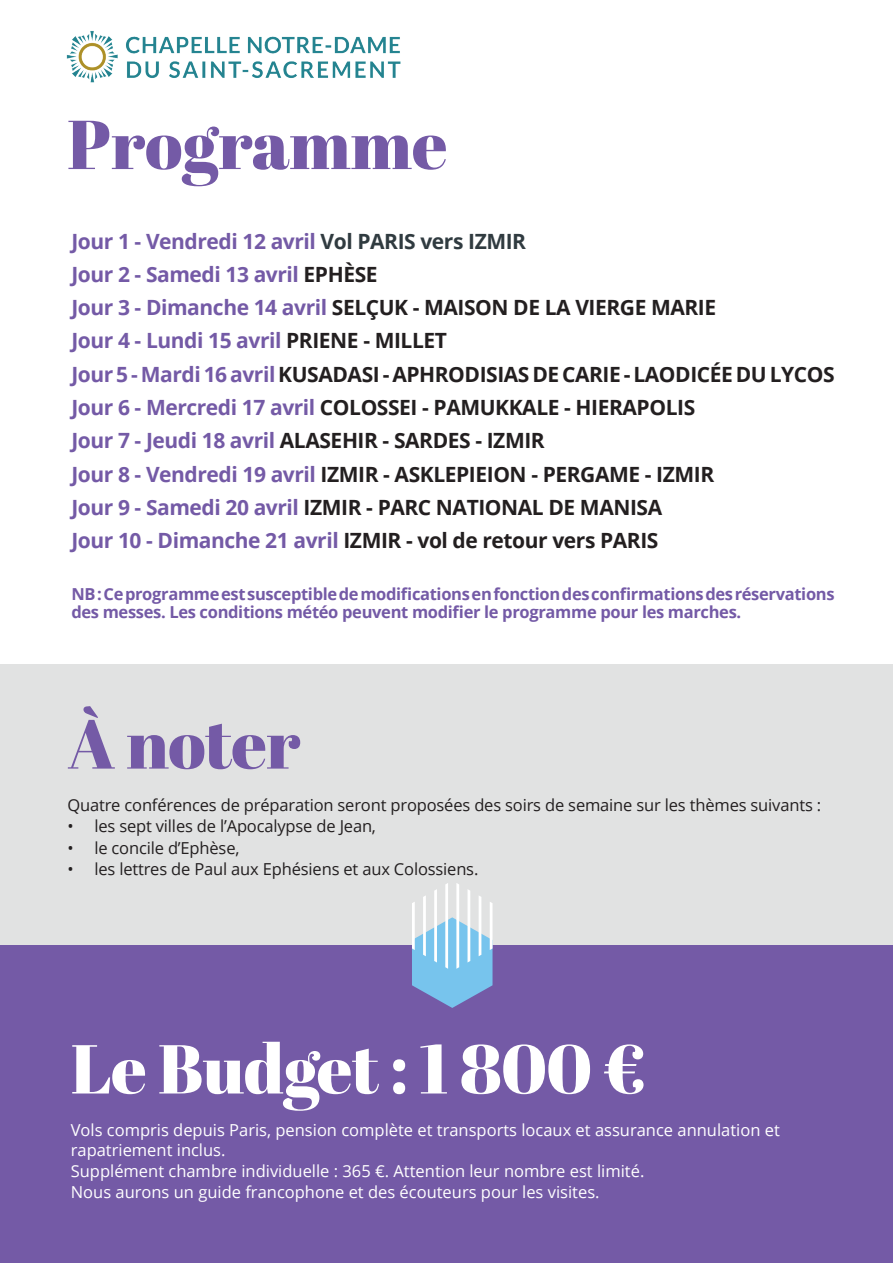
<style>
.page{position:relative;width:893px;height:1263px;background:#fff}
.page>*{position:absolute;margin:0;border:0;box-sizing:border-box;transform-origin:0 0}
.t1{font:69px "Abril Fatface";letter-spacing:-.005em;color:#745aa6}
.t2{font:69px "Abril Fatface";letter-spacing:-.01em;color:#fff}
.t3{font:700 21px/33.3px "Open Sans";letter-spacing:-.02em;color:#231f20}
.t4{font:16.5px/20.7px "Open Sans";color:#fff}
.t5{font:16.5px "Open Sans";letter-spacing:-.01em;color:#231f20}
.t6{font:700 16.5px/18px "Open Sans";letter-spacing:-.02em;color:#745aa6}
.s1{color:#745aa6}
.s2{color:#303b40}
</style>
<div class="page">
<div style="left:0;top:664px;width:893px;height:355px;background:#e1e2e2"></div>
<div style="left:0;top:945px;width:893px;height:318px;background:#745aa6"></div>
<img style="left:66px;top:31px;width:335px;height:52px">
<svg style="left:412px;top:883px;width:80px;height:125px"></svg>
<h1 class="t1" style="left:67px;top:96px;width:382px">Programme</h1>
<p class="t3" style="left:71px;top:224px;width:765px"><span class="s1">Jour 1 - Vendredi 12 avril</span> <span class="s2">Vol PARIS vers IZMIR<br></span><span class="s1">Jour 2 - Samedi 13 avril</span> EPHÈSE<br><span class="s1">Jour 3 - Dimanche 14 avril</span> SELÇUK - MAISON DE LA VIERGE MARIE<br><span class="s1">Jour 4 - Lundi 15 avril</span> PRIENE - MILLET<br><span class="s1">Jour 5 - Mardi 16 avril</span> KUSADASI - APHRODISIAS DE CARIE - LAODICÉE DU LYCOS <span class="s1">Jour 6 - Mercredi 17 avril</span> COLOSSEI - PAMUKKALE - HIERAPOLIS<br><span class="s1">Jour 7 - Jeudi 18 avril</span> ALASEHIR - SARDES - IZMIR<br><span class="s1">Jour 8 - Vendredi 19 avril</span> IZMIR - ASKLEPIEION - PERGAME - IZMIR<br><span class="s1">Jour 9 - Samedi 20 avril</span> IZMIR - PARC NATIONAL DE MANISA<br><span class="s1">Jour 10 - Dimanche 21 avril</span> IZMIR - vol de retour vers PARIS</p>
<p class="t6" style="left:71px;top:584px;width:765px">NB : Ce programme est susceptible de modifications en fonction des confirmations des réservations des messes. Les conditions météo peuvent modifier le programme pour les marches.</p>
<h1 class="t1" style="left:67px;top:696px;width:235px">À noter</h1>
<p class="t5" style="left:67px;top:794px;width:755px">Quatre conférences de préparation seront proposées des soirs de semaine sur les thèmes suivants :</p>
<p class="t5" style="left:67px;top:815px;width:310px">• les sept villes de l’Apocalypse de Jean,</p>
<p class="t5" style="left:67px;top:836px;width:174px">• le concile d’Ephèse,</p>
<p class="t5" style="left:67px;top:857px;width:412px">• les lettres de Paul aux Ephésiens et aux Colossiens.</p>
<h1 class="t2" style="left:71px;top:1020px;width:576px">Le Budget : 1 800 €</h1>
<p class="t4" style="left:71px;top:1119px;width:711px">Vols compris depuis Paris, pension complète et transports locaux et assurance annulation et rapatriement inclus.<br>Supplément chambre individuelle : 365 €. Attention leur nombre est limité.<br>Nous aurons un guide francophone et des écouteurs pour les visites.</p>
</div>
